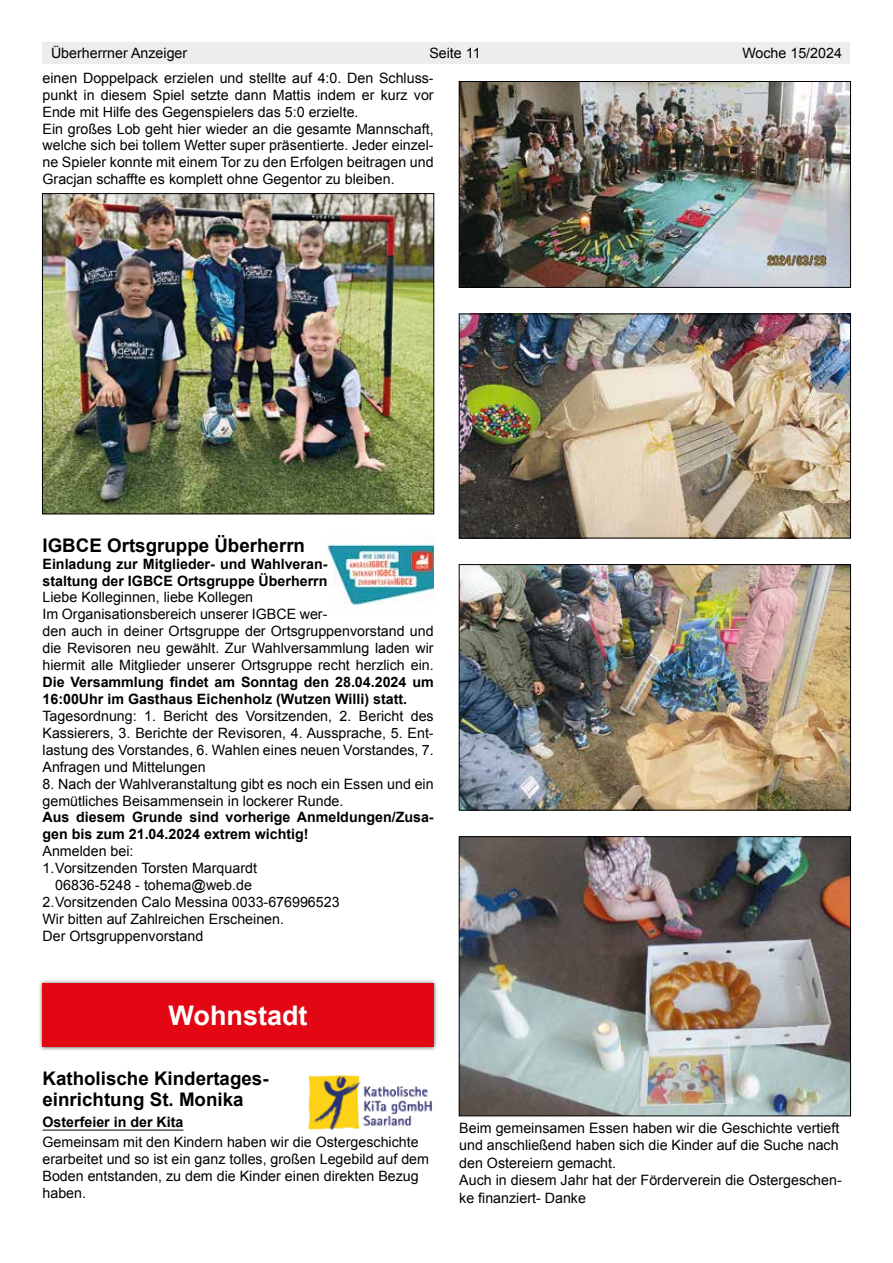
<style>
.page{position:relative;width:893px;height:1263px;background:#fff}
.page>*{position:absolute;margin:0;border:0;box-sizing:border-box;transform-origin:0 0}
.t1{font:700 27px "Arial";color:#fff}
.t2{font:700 18.75px/21px "Arial";color:#000}
.t3{font:14.25px/17px "Arial";color:#000}
.t4{font:700 14.25px/16.5px "Arial";color:#000}
</style>
<div class="page">
<div style="left:43px;top:43px;width:807px;height:21px;background:#ededed"></div>
<hr style="left:43px;top:1130px;width:140px;height:1px;background:#000">
<img style="left:44px;top:195px;width:388px;height:317px">
<div style="left:42px;top:193px;width:392px;height:321px;border:1px solid #000"></div>
<img style="left:327px;top:543px;width:107px;height:63px">
<div style="left:38px;top:979px;width:401px;height:73px;background:#000;opacity:.7"></div>
<div style="left:43px;top:983px;width:391px;height:64px;background:#e30613"></div>
<img style="left:308px;top:1075px;width:124px;height:55px">
<img style="left:461px;top:83px;width:388px;height:203px">
<div style="left:459px;top:81px;width:392px;height:207px;border:1px solid #000"></div>
<img style="left:461px;top:316px;width:388px;height:220px">
<div style="left:459px;top:314px;width:392px;height:224px;border:1px solid #000"></div>
<img style="left:461px;top:566px;width:388px;height:242px">
<div style="left:459px;top:564px;width:392px;height:246px;border:1px solid #000"></div>
<img style="left:461px;top:838px;width:388px;height:276px">
<div style="left:459px;top:836px;width:392px;height:280px;border:1px solid #000"></div>
<p class="t3" style="left:51px;top:45px;width:138px">Überherrner Anzeiger</p>
<p class="t3" style="left:429px;top:45px;width:53px">Seite 11</p>
<p class="t3" style="left:742px;top:45px;width:101px">Woche 15/2024</p>
<p class="t3" style="left:43px;top:69px;width:393px">einen Doppelpack erzielen und stellte auf 4:0. Den Schluss&shy;punkt in diesem Spiel setzte dann Mattis indem er kurz vor Ende mit Hilfe des Gegenspielers das 5:0 erzielte.<br>Ein großes Lob geht hier wieder an die gesamte Mannschaft, welche sich bei tollem Wetter super präsentierte. Jeder einzel&shy;ne Spieler konnte mit einem Tor zu den Erfolgen beitragen und Gracjan schaffte es komplett ohne Gegentor zu bleiben.</p>
<h2 class="t2" style="left:43px;top:535px;width:264px">IGBCE Ortsgruppe Überherrn</h2>
<p class="t4" style="left:43px;top:556px;width:286px">Einladung zur Mitglieder- und Wahlveran&shy;staltung der IGBCE Ortsgruppe Überherrn</p>
<p class="t3" style="left:43px;top:589px;width:393px">Liebe Kolleginnen, liebe Kollegen<br>Im Organisationsbereich unserer IGBCE wer-<br>den auch in deiner Ortsgruppe der Ortsgruppenvorstand und die Revisoren neu gewählt. Zur Wahlversammlung laden wir hiermit alle Mitglieder unserer Ortsgruppe recht herzlich ein.</p>
<p class="t4" style="left:43px;top:674px;width:393px;line-height:17px">Die Versammlung findet am Sonntag den 28.04.2024 um<br>16:00Uhr im Gasthaus Eichenholz (Wutzen Willi) statt.</p>
<p class="t3" style="left:43px;top:708px;width:393px;text-align:justify">Tagesordnung: 1. Bericht des Vorsitzenden, 2. Bericht des Kassierers, 3. Berichte der Revisoren, 4. Aussprache, 5. Ent&shy;lastung des Vorstandes, 6. Wahlen eines neuen Vorstandes, 7.<br>Anfragen und Mittelungen</p>
<p class="t3" style="left:43px;top:775px;width:393px">8. Nach der Wahlveranstaltung gibt es noch ein Essen und ein gemütliches Beisammensein in lockerer Runde.</p>
<p class="t4" style="left:43px;top:809px;width:393px">Aus diesem Grunde sind vorherige Anmeldungen/Zusa&shy;gen bis zum 21.04.2024 extrem wichtig!</p>
<p class="t3" style="left:43px;top:842px;width:93px">Anmelden bei:</p>
<p class="t3" style="left:43px;top:859px;width:216px">1.Vorsitzenden Torsten Marquardt</p>
<p class="t3" style="left:55px;top:876px;width:198px">06836-5248 - tohema@web.de</p>
<p class="t3" style="left:43px;top:893px;width:299px">2.Vorsitzenden Calo Messina 0033-676996523</p>
<p class="t3" style="left:43px;top:910px;width:243px">Wir bitten auf Zahlreichen Erscheinen.</p>
<p class="t3" style="left:43px;top:927px;width:162px">Der Ortsgruppenvorstand</p>
<h1 class="t1" style="left:169px;top:998px;width:140px">Wohnstadt</h1>
<h2 class="t2" style="left:43px;top:1068px;width:228px">Katholische Kindertages&shy;einrichtung St. Monika</h2>
<p class="t4" style="left:43px;top:1114px;width:142px">Osterfeier in der Kita</p>
<p class="t3" style="left:43px;top:1134px;width:388px">Gemeinsam mit den Kindern haben wir die Ostergeschichte erarbeitet und so ist ein ganz tolles, großen Legebild auf dem Boden entstanden, zu dem die Kinder einen direkten Bezug haben.</p>
<p class="t3" style="left:459px;top:1119px;width:384px;line-height:17.5px">Beim gemeinsamen Essen haben wir die Geschichte vertieft und anschließend haben sich die Kinder auf die Suche nach den Ostereiern gemacht.<br>Auch in diesem Jahr hat der Förderverein die Ostergeschen&shy;ke finanziert- Danke</p>
</div>
